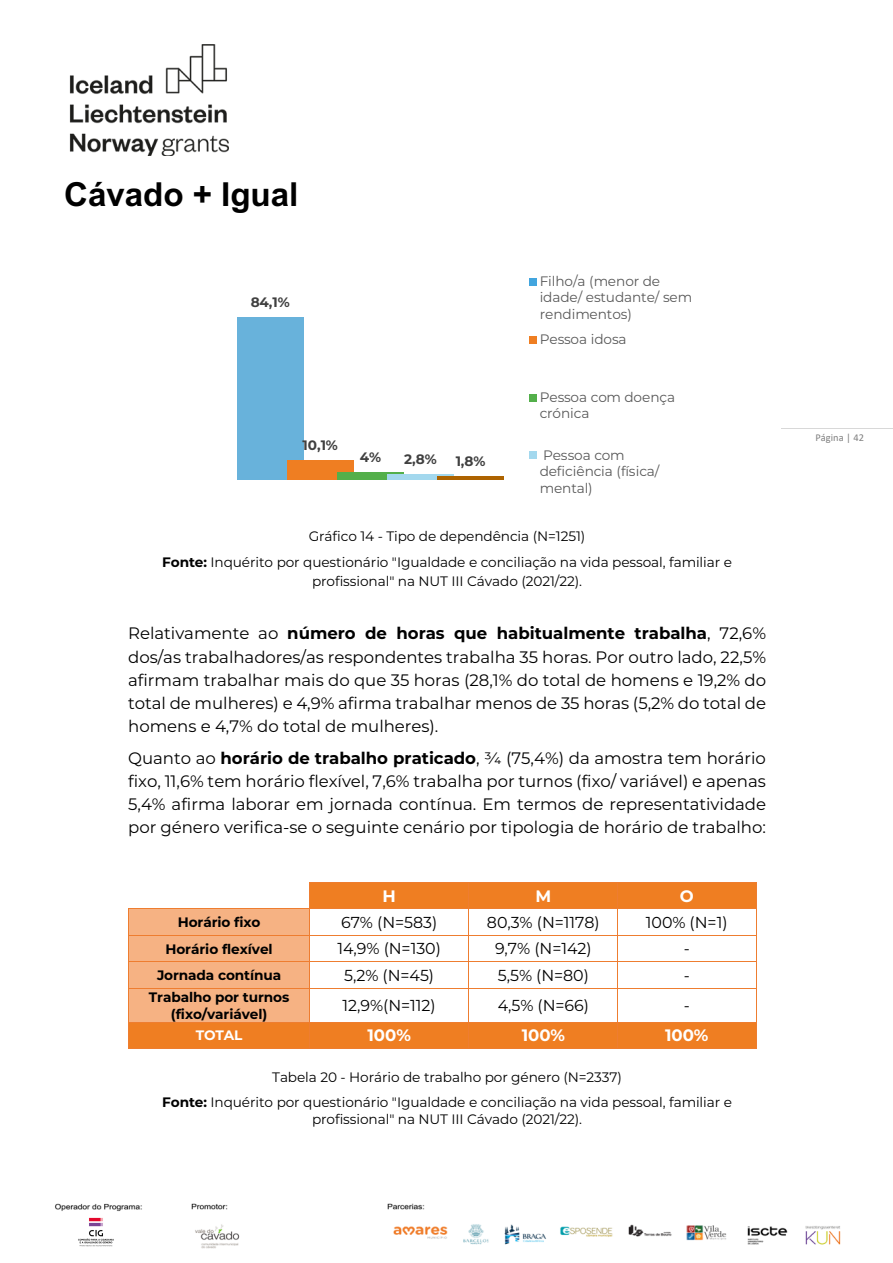
<style>
.page{position:relative;width:893px;height:1263px;background:#fff}
.page>*{position:absolute;margin:0;border:0;box-sizing:border-box;transform-origin:0 0}
.t1{font:700 33.15px "Arial";color:#000}
.t2{font:16.5px/23.1px "Montserrat";color:#000;text-align:justify}
.t3{font:700 16.5px "Montserrat";color:#fff}
.t4{font:15.9px "Montserrat";letter-spacing:-.005em;color:#000}
.t5{font:13.65px/25.5px "Montserrat";letter-spacing:-.01em;color:#000;text-align:center}
.t6{font:13.65px/16.5px "Montserrat";letter-spacing:-.01em;color:#595959}
.t7{font:700 13.65px/16.5px "Montserrat";letter-spacing:-.01em;color:#000;text-align:center}
.t8{font:700 13.65px "Montserrat";color:#404040}
.t9{font:700 13.65px "Montserrat";letter-spacing:-.01em;color:#fff}
.t10{font:10.5px "Calibri";color:#7f7f7f}
.s1{font-weight:700}
</style>
<div class="page">
<img style="left:55px;top:1203px;width:786px;height:46px">
<img style="left:69px;top:45px;width:160px;height:111px">
<img style="left:77px;top:1215px;width:39px;height:32px">
<hr style="left:782px;top:428px;width:111px;height:1px;background:#d8d8d8">
<div style="left:310px;top:883px;width:158px;height:25px;background:#ef7e22"></div>
<div style="left:469px;top:883px;width:148px;height:25px;background:#ef7e22"></div>
<div style="left:618px;top:883px;width:138px;height:25px;background:#ef7e22"></div>
<hr style="left:310px;top:882px;width:158px;height:1px;background:#ee7d30">
<hr style="left:469px;top:882px;width:148px;height:1px;background:#ee7d30">
<hr style="left:618px;top:882px;width:138px;height:1px;background:#ee7d30">
<div style="left:129px;top:909px;width:180px;height:26px;background:#f6b283"></div>
<hr style="left:129px;top:908px;width:180px;height:1px;background:#ee7d30">
<hr style="left:310px;top:908px;width:158px;height:1px;background:#ee7d30">
<hr style="left:469px;top:908px;width:148px;height:1px;background:#ee7d30">
<hr style="left:618px;top:908px;width:138px;height:1px;background:#ee7d30">
<div style="left:129px;top:936px;width:180px;height:25px;background:#f6b283"></div>
<hr style="left:129px;top:935px;width:180px;height:1px;background:#ee7d30">
<hr style="left:310px;top:935px;width:158px;height:1px;background:#ee7d30">
<hr style="left:469px;top:935px;width:148px;height:1px;background:#ee7d30">
<hr style="left:618px;top:935px;width:138px;height:1px;background:#ee7d30">
<div style="left:129px;top:962px;width:180px;height:26px;background:#f6b283"></div>
<hr style="left:129px;top:961px;width:180px;height:1px;background:#ee7d30">
<hr style="left:310px;top:961px;width:158px;height:1px;background:#ee7d30">
<hr style="left:469px;top:961px;width:148px;height:1px;background:#ee7d30">
<hr style="left:618px;top:961px;width:138px;height:1px;background:#ee7d30">
<div style="left:129px;top:989px;width:180px;height:33px;background:#f6b283"></div>
<svg style="left:128px;top:908px;width:1px;height:81px"></svg>
<hr style="left:129px;top:988px;width:180px;height:1px;background:#ee7d30">
<svg style="left:309px;top:882px;width:1px;height:107px"></svg>
<hr style="left:310px;top:988px;width:158px;height:1px;background:#ee7d30">
<svg style="left:468px;top:882px;width:1px;height:107px"></svg>
<hr style="left:469px;top:988px;width:148px;height:1px;background:#ee7d30">
<svg style="left:617px;top:882px;width:1px;height:107px"></svg>
<hr style="left:618px;top:988px;width:138px;height:1px;background:#ee7d30">
<svg style="left:756px;top:882px;width:1px;height:107px"></svg>
<hr style="left:128px;top:989px;width:1px;height:33px;background:#ee7d30">
<hr style="left:309px;top:989px;width:1px;height:33px;background:#ee7d30">
<hr style="left:468px;top:989px;width:1px;height:33px;background:#ee7d30">
<hr style="left:617px;top:989px;width:1px;height:33px;background:#ee7d30">
<hr style="left:756px;top:989px;width:1px;height:33px;background:#ee7d30">
<div style="left:129px;top:1022px;width:180px;height:26px;background:#ef7e22"></div>
<div style="left:310px;top:1022px;width:158px;height:26px;background:#ef7e22"></div>
<div style="left:469px;top:1022px;width:148px;height:26px;background:#ef7e22"></div>
<div style="left:618px;top:1022px;width:138px;height:26px;background:#ef7e22"></div>
<hr style="left:129px;top:1022px;width:180px;height:1px;background:#ee7d30">
<hr style="left:310px;top:1022px;width:158px;height:1px;background:#ee7d30">
<hr style="left:469px;top:1022px;width:148px;height:1px;background:#ee7d30">
<hr style="left:618px;top:1022px;width:138px;height:1px;background:#ee7d30">
<svg style="left:128px;top:1022px;width:1px;height:27px"></svg>
<hr style="left:129px;top:1048px;width:180px;height:1px;background:#ee7d30">
<svg style="left:309px;top:1022px;width:1px;height:27px"></svg>
<hr style="left:310px;top:1048px;width:158px;height:1px;background:#ee7d30">
<svg style="left:468px;top:1022px;width:1px;height:27px"></svg>
<hr style="left:469px;top:1048px;width:148px;height:1px;background:#ee7d30">
<svg style="left:617px;top:1022px;width:1px;height:27px"></svg>
<hr style="left:618px;top:1048px;width:138px;height:1px;background:#ee7d30">
<svg style="left:756px;top:1022px;width:1px;height:27px"></svg>
<div style="left:237px;top:317px;width:67px;height:162px;background:#68b2db"></div>
<div style="left:287px;top:460px;width:66px;height:19px;background:#ef7e22"></div>
<div style="left:337px;top:472px;width:66px;height:7px;background:#53af4a"></div>
<div style="left:387px;top:474px;width:67px;height:5px;background:#a3d8ee"></div>
<hr style="left:437px;top:476px;width:67px;height:3px;background:#ad6300">
<div style="left:529px;top:278px;width:7px;height:7px;background:#42a5de"></div>
<div style="left:529px;top:336px;width:7px;height:7px;background:#ef7e22"></div>
<div style="left:529px;top:394px;width:7px;height:7px;background:#53af4a"></div>
<div style="left:529px;top:452px;width:7px;height:7px;background:#a3d8ee"></div>
<h1 class="t1" style="left:64px;top:171px;width:235px">!"#$%&amp;'(')*+$,</h1>
<p class="t8" style="left:251px;top:292px;width:41px">84,1%</p>
<p class="t8" style="left:303px;top:435px;width:37px">10,1%</p>
<p class="t8" style="left:360px;top:447px;width:23px">4%</p>
<p class="t8" style="left:404px;top:449px;width:34px">2,8%</p>
<p class="t8" style="left:456px;top:451px;width:31px">1,8%</p>
<p class="t6" style="left:540px;top:272px;width:154px">Filho/a (menor de idade/ estudante/ sem rendimentos)</p>
<p class="t6" style="left:540px;top:330px;width:88px">Pessoa idosa</p>
<p class="t6" style="left:540px;top:388px;width:137px">Pessoa com doença crónica</p>
<p class="t6" style="left:540px;top:446px;width:121px">Pessoa com deficiência (física/ mental)</p>
<p class="t5" style="left:162px;top:523px;width:571px">Gráfico 14 - Tipo de dependência (N=1251)<br><span class="s1">Fonte:</span> Inquérito por questionário "Igualdade e conciliação na vida pessoal, familiar e</p>
<p class="t5" style="left:312px;top:568px;width:272px">profissional" na NUT III Cávado (2021/22).</p>
<p class="t2" style="left:128px;top:621px;width:639px">Relativamente ao <span class="s1">número de horas que habitualmente trabalha</span>, 72,6% dos/as trabalhadores/as respondentes trabalha 35 horas. Por outro lado, 22,5% afirmam trabalhar mais do que 35 horas (28,1% do total de homens e 19,2% do total de mulheres) e 4,9% afirma trabalhar menos de 35 horas (5,2% do total de homens e 4,7% do total de mulheres).</p>
<p class="t2" style="left:128px;top:746px;width:639px">Quanto ao <span class="s1">horário de trabalho praticado</span>, ¾ (75,4%) da amostra tem horário fixo, 11,6% tem horário flexível, 7,6% trabalha por turnos (fixo/ variável) e apenas 5,4% afirma laborar em jornada contínua. Em termos de representatividade por género verifica-se o seguinte cenário por tipologia de horário de trabalho:</p>
<p class="t3" style="left:382px;top:884px;width:15px">H</p>
<p class="t3" style="left:535px;top:884px;width:17px">M</p>
<p class="t3" style="left:680px;top:884px;width:15px">O</p>
<p class="t7" style="left:178px;top:913px;width:84px">Horário fixo</p>
<p class="t4" style="left:341px;top:911px;width:98px">67% (N=583)</p>
<p class="t4" style="left:487px;top:911px;width:114px">80,3% (N=1178)</p>
<p class="t4" style="left:646px;top:911px;width:83px">100% (N=1)</p>
<p class="t7" style="left:166px;top:940px;width:109px">Horário flexível</p>
<p class="t4" style="left:337px;top:937px;width:105px">14,9% (N=130)</p>
<p class="t4" style="left:495px;top:937px;width:98px">9,7% (N=142)</p>
<p class="t4" style="left:684px;top:937px;width:8px">-</p>
<p class="t7" style="left:157px;top:966px;width:126px">Jornada contínua</p>
<p class="t4" style="left:344px;top:964px;width:91px">5,2% (N=45)</p>
<p class="t4" style="left:498px;top:964px;width:93px">5,5% (N=80)</p>
<p class="t4" style="left:684px;top:964px;width:8px">-</p>
<p class="t7" style="left:149px;top:988px;width:142px">Trabalho por turnos (fixo/variável)</p>
<p class="t4" style="left:343px;top:994px;width:95px">12,9%(N=112)</p>
<p class="t4" style="left:498px;top:994px;width:93px">4,5% (N=66)</p>
<p class="t4" style="left:684px;top:994px;width:8px">-</p>
<p class="t9" style="left:196px;top:1025px;width:48px">TOTAL</p>
<p class="t3" style="left:367px;top:1023px;width:45px">100%</p>
<p class="t3" style="left:522px;top:1023px;width:45px">100%</p>
<p class="t3" style="left:665px;top:1023px;width:45px">100%</p>
<p class="t5" style="left:162px;top:1064px;width:571px">Tabela 20 - Horário de trabalho por género (N=2337)<br><span class="s1">Fonte:</span> Inquérito por questionário "Igualdade e conciliação na vida pessoal, familiar e</p>
<p class="t5" style="left:312px;top:1106px;width:272px">profissional" na NUT III Cávado (2021/22).</p>
<p class="t10" style="left:815px;top:430px;width:50px">!"#$%&amp;'('-+</p>
</div>
